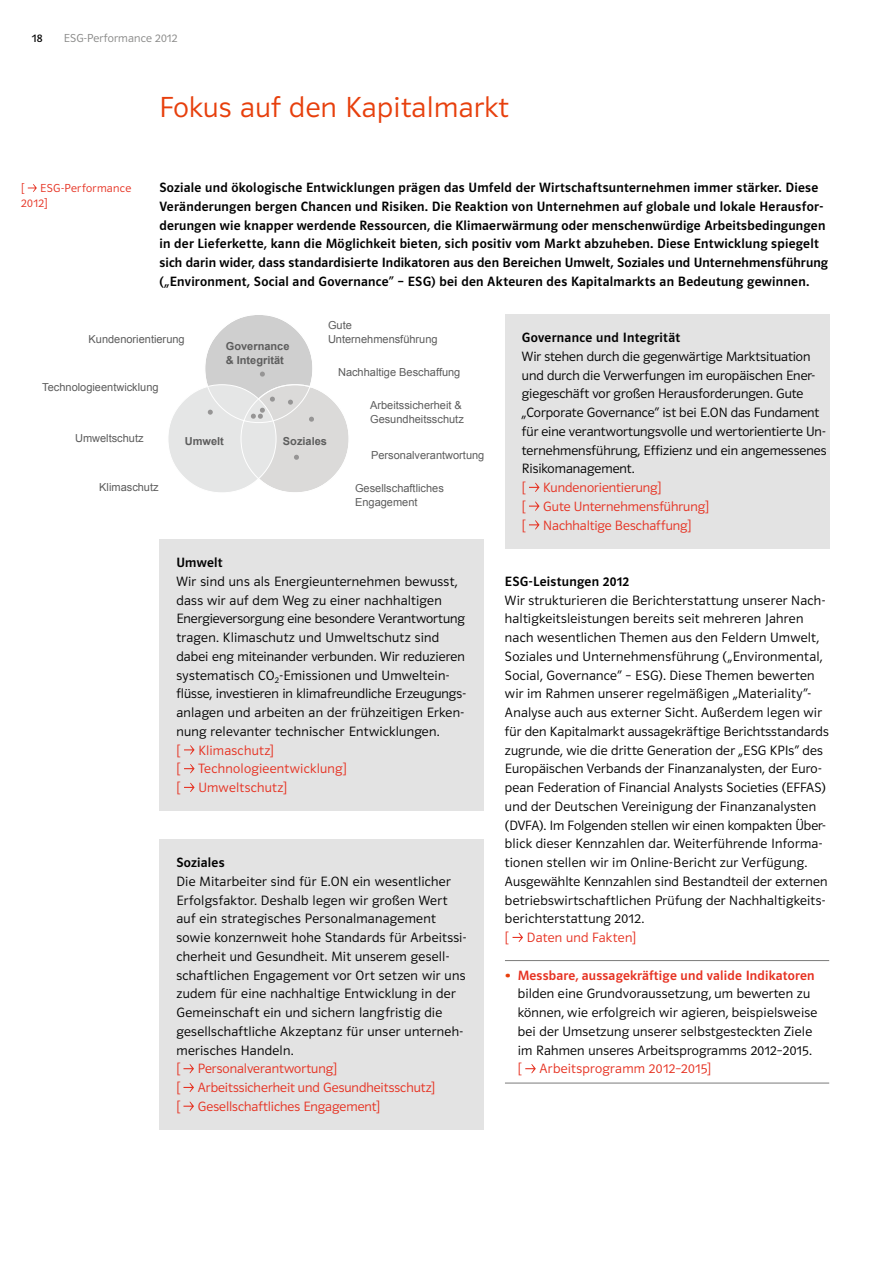
<style>
.page{position:relative;width:893px;height:1263px;background:#fff}
.page>*{position:absolute;margin:0;border:0;box-sizing:border-box;transform-origin:0 0}
.t1{font:30px "Polo 11 Leicht";letter-spacing:.015em;color:#e73f0c}
.t2{font:13.95px/18.8px "Polo 11 Leicht";letter-spacing:.015em;color:#000}
.t3{font:13.95px/18.8px "Polo 11 Krftg";letter-spacing:.02em;color:#000}
.t4{font:13.95px "Polo 11 Leicht";letter-spacing:.005em;color:#e63121}
.t5{font:13.95px "Polo 11 Krftg";letter-spacing:.015em;color:#e63121}
.t6{font:13.95px "Polo 11 Leicht";letter-spacing:.025em;color:#e63121}
.t7{font:12px/15px "Polo 11 Leicht";letter-spacing:.03em;color:#e63121}
.t8{font:12px "Polo 11 Leicht";letter-spacing:.015em;color:#878786}
.t9{font:12px "Polo 11 Buch";color:#000}
.t10{font:10.95px/14.1px "Arial";color:#5d5d5d}
.t11{font:700 10.95px/14.1px "Arial";color:#5d5d5d}
.s1{font-family:"Polo 11";font-weight:600;color:#e73f0c}
</style>
<div class="page">
<div style="left:159px;top:539px;width:325px;height:272px;background:#e3e3e3"></div>
<svg style="left:184px;top:745px;width:11px;height:9px"></svg>
<svg style="left:184px;top:764px;width:11px;height:9px"></svg>
<svg style="left:184px;top:783px;width:11px;height:9px"></svg>
<div style="left:159px;top:839px;width:325px;height:291px;background:#e3e3e3"></div>
<svg style="left:183px;top:1064px;width:11px;height:9px"></svg>
<svg style="left:183px;top:1083px;width:11px;height:9px"></svg>
<svg style="left:183px;top:1101px;width:11px;height:10px"></svg>
<hr style="left:505px;top:960px;width:324px;height:1px;background:#7b7b7a">
<hr style="left:505px;top:1083px;width:324px;height:1px;background:#7b7b7a">
<svg style="left:512px;top:933px;width:11px;height:9px"></svg>
<svg style="left:525px;top:1064px;width:11px;height:9px"></svg>
<div style="left:505px;top:314px;width:324px;height:234px;background:#e3e3e3"></div>
<svg style="left:529px;top:483px;width:11px;height:9px"></svg>
<svg style="left:529px;top:501px;width:11px;height:10px"></svg>
<svg style="left:529px;top:520px;width:11px;height:9px"></svg>
<svg style="left:168px;top:315px;width:181px;height:177px"></svg>
<svg style="left:28px;top:184px;width:9px;height:8px"></svg>
<p class="t9" style="left:32px;top:32px;width:12px">18</p>
<p class="t8" style="left:64px;top:32px;width:115px">ESG-Performance 2012</p>
<p class="t7" style="left:21px;top:181px;width:5px">[</p>
<p class="t7" style="left:21px;top:181px;width:112px;text-indent:19px">ESG-Performance<br>2012]</p>
<h1 class="t1" style="left:159px;top:91px;width:351px">Fokus auf den Kapitalmarkt</h1>
<p class="t3" style="left:159px;top:178px;width:670px">Soziale und ökologische Entwicklungen prägen das Umfeld der Wirtschaftsunternehmen immer stärker. Diese Veränderungen bergen Chancen und Risiken. Die Reaktion von Unternehmen auf globale und lokale Herausfor&shy;derungen wie knapper werdende Ressourcen, die Klimaerwärmung oder menschenwürdige Arbeitsbedingungen in der Lieferkette, kann die Möglichkeit bieten, sich positiv vom Markt abzuheben. Diese Entwicklung spiegelt sich darin wider, dass standardisierte Indikatoren aus den Bereichen Umwelt, Soziales und Unternehmensführung („Environment, Social and Governance“ – ESG) bei den Akteuren des Kapitalmarkts an Bedeutung gewinnen.</p>
<p class="t10" style="left:89px;top:332px;width:98px">Kundenorientierung</p>
<p class="t10" style="left:42px;top:380px;width:118px">Technologieentwicklung</p>
<p class="t11" style="left:226px;top:339px;width:65px">Governance &amp; Integrität</p>
<p class="t10" style="left:328px;top:318px;width:111px">Gute<br>Unternehmensführung</p>
<p class="t10" style="left:338px;top:365px;width:124px">Nachhaltige Beschaffung</p>
<p class="t10" style="left:75px;top:431px;width:70px">Umweltschutz</p>
<p class="t10" style="left:99px;top:480px;width:61px">Klimaschutz</p>
<p class="t11" style="left:185px;top:434px;width:41px">Umwelt</p>
<p class="t11" style="left:283px;top:434px;width:46px">Soziales</p>
<p class="t10" style="left:370px;top:398px;width:95px">Arbeitssicherheit &amp;<br>Gesundheitsschutz</p>
<p class="t10" style="left:371px;top:448px;width:115px">Personalverantwortung</p>
<p class="t10" style="left:355px;top:481px;width:90px">Gesellschaftliches<br>Engagement</p>
<p class="t3" style="left:176px;top:553px;width:48px">Umwelt</p>
<p class="t2" style="left:176px;top:572px;width:291px">Wir sind uns als Energieunternehmen bewusst, dass wir auf dem Weg zu einer nachhaltigen Energieversorgung eine besondere Verantwortung tragen. Klimaschutz und Umweltschutz sind dabei eng miteinander verbunden. Wir reduzieren systematisch CO<sub>2</sub>-Emissionen und Umweltein&shy;flüsse, investieren in klimafreundliche Erzeugungs&shy;anlagen und arbeiten an der frühzeitigen Erken&shy;nung relevanter technischer Entwicklungen.</p>
<p class="t4" style="left:176px;top:742px;width:5px">[</p>
<p class="t4" style="left:198px;top:742px;width:77px">Klimaschutz]</p>
<p class="t4" style="left:176px;top:761px;width:5px">[</p>
<p class="t4" style="left:198px;top:761px;width:150px">Technologieentwicklung]</p>
<p class="t4" style="left:176px;top:780px;width:5px">[</p>
<p class="t4" style="left:198px;top:780px;width:90px">Umweltschutz]</p>
<p class="t3" style="left:176px;top:853px;width:50px">Soziales</p>
<p class="t2" style="left:176px;top:872px;width:291px">Die Mitarbeiter sind für E.ON ein wesentlicher Erfolgsfaktor. Deshalb legen wir großen Wert auf ein strategisches Personalmanagement sowie konzernweit hohe Standards für Arbeitssi&shy;cherheit und Gesundheit. Mit unserem gesell&shy;schaftlichen Engagement vor Ort setzen wir uns zudem für eine nachhaltige Entwicklung in der Gemeinschaft ein und sichern langfristig die gesellschaftliche Akzeptanz für unser unterneh&shy;merisches Handeln.</p>
<p class="t4" style="left:176px;top:1061px;width:5px">[</p>
<p class="t4" style="left:198px;top:1061px;width:141px">Personalverantwortung]</p>
<p class="t4" style="left:176px;top:1080px;width:5px">[</p>
<p class="t4" style="left:198px;top:1080px;width:239px">Arbeitssicherheit und Gesundheitsschutz]</p>
<p class="t4" style="left:176px;top:1099px;width:5px">[</p>
<p class="t4" style="left:198px;top:1099px;width:184px">Gesellschaftliches Engagement]</p>
<p class="t3" style="left:522px;top:328px;width:160px">Governance und Integrität</p>
<p class="t2" style="left:522px;top:347px;width:306px">Wir stehen durch die gegenwärtige Marktsituation und durch die Verwerfungen im europäischen Ener&shy;giegeschäft vor großen Herausforderungen. Gute „Corporate Governance“ ist bei E.ON das Fundament für eine verantwortungsvolle und wertorientierte Un&shy;ternehmensführung, Effizienz und ein angemessenes Risikomanagement.</p>
<p class="t4" style="left:522px;top:480px;width:5px">[</p>
<p class="t4" style="left:543px;top:480px;width:120px">Kundenorientierung]</p>
<p class="t4" style="left:522px;top:499px;width:5px">[</p>
<p class="t4" style="left:543px;top:499px;width:167px">Gute Unternehmensführung]</p>
<p class="t4" style="left:522px;top:517px;width:5px">[</p>
<p class="t4" style="left:543px;top:517px;width:150px">Nachhaltige Beschaffung]</p>
<p class="t3" style="left:505px;top:572px;width:126px">ESG-Leistungen 2012</p>
<p class="t2" style="left:505px;top:591px;width:325px">Wir strukturieren die Berichterstattung unserer Nach&shy;haltigkeitsleistungen bereits seit mehreren Jahren nach wesentlichen Themen aus den Feldern Umwelt, Soziales und Unternehmensführung („Environmental, Social, Governance“ – ESG). Diese Themen bewerten wir im Rahmen unserer regelmäßigen „Materiality“- Analyse auch aus externer Sicht. Außerdem legen wir für den Kapitalmarkt aussagekräftige Berichtsstandards zugrunde, wie die dritte Generation der „ESG KPIs“ des Europäischen Verbands der Finanzanalysten, der Euro&shy;pean Federation of Financial Analysts Societies (EFFAS) und der Deutschen Vereinigung der Finanzanalysten (DVFA). Im Folgenden stellen wir einen kompakten Über&shy;blick dieser Kennzahlen dar. Weiterführende Informa&shy;tionen stellen wir im Online-Bericht zur Verfügung.<br>Ausgewählte Kennzahlen sind Bestandteil der externen betriebswirtschaftlichen Prüfung der Nachhaltigkeits&shy;berichterstattung 2012.</p>
<p class="t4" style="left:505px;top:930px;width:5px">[</p>
<p class="t4" style="left:527px;top:930px;width:111px">Daten und Fakten]</p>
<p class="t5" style="left:505px;top:968px;width:311px"><span class="s1">•</span> Messbare, aussagekräftige und valide Indikatoren</p>
<p class="t2" style="left:518px;top:984px;width:301px">bilden eine Grundvoraussetzung, um bewerten zu können, wie erfolgreich wir agieren, beispielsweise bei der Umsetzung unserer selbstgesteckten Ziele im Rahmen unseres Arbeitsprogramms 2012–2015.</p>
<p class="t4" style="left:518px;top:1061px;width:5px">[</p>
<p class="t6" style="left:540px;top:1061px;width:173px">Arbeitsprogramm 2012–2015]</p>
</div>
